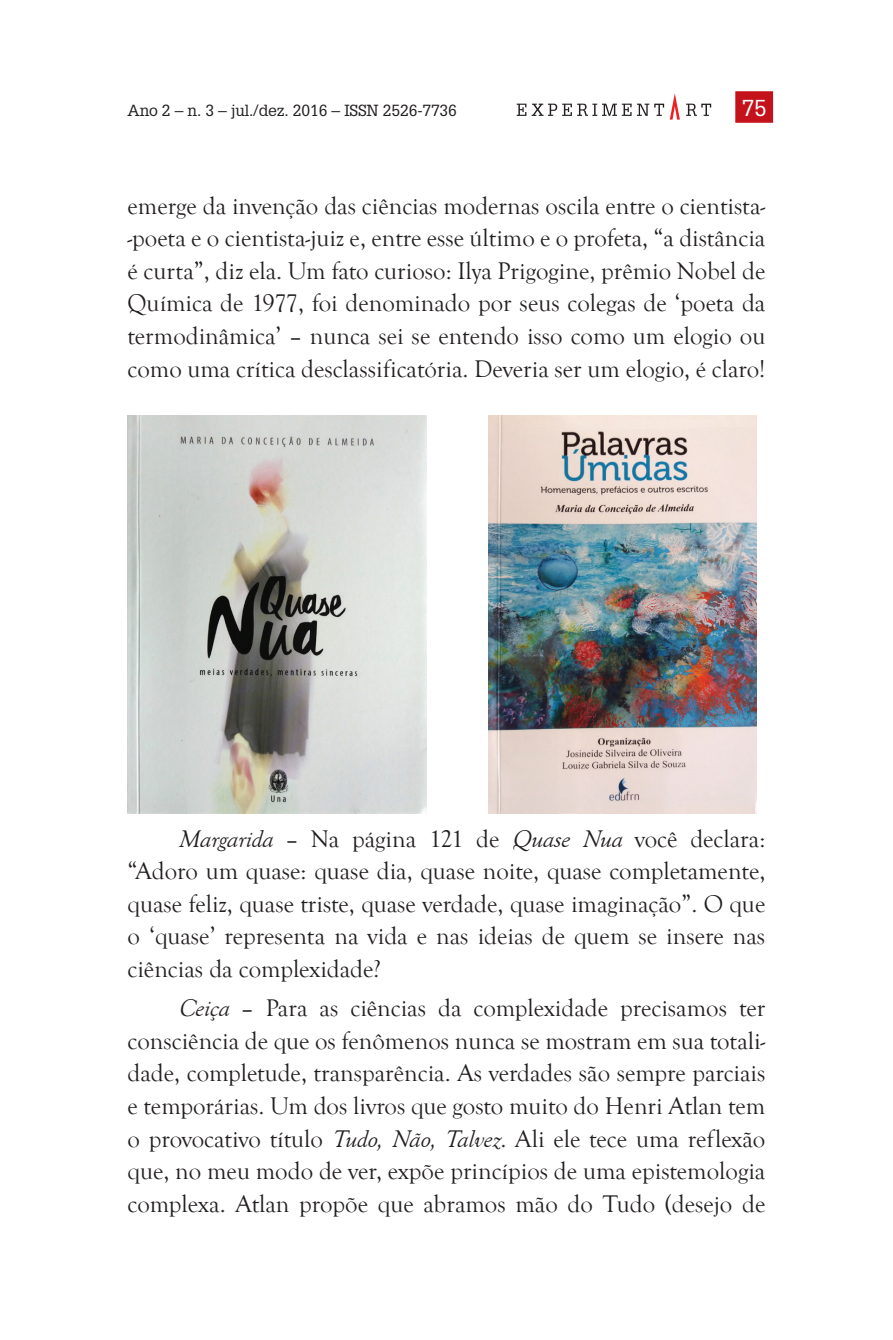
<style>
.page{position:relative;width:893px;height:1340px;background:#fff}
.page>*{position:absolute;margin:0;border:0;box-sizing:border-box;transform-origin:0 0}
.t1{font:24.75px/32.6px "Goudy Old Style T";color:#231f20;text-align:justify}
.t2{font:22.5px "Glypha LT Std";color:#fff}
.t3{font:15.75px "Glypha LT Std";letter-spacing:-.01em;color:#231f20}
.s1{font-style:italic}
</style>
<div class="page">
<div style="left:735px;top:91px;width:38px;height:32px;background:#c4121a"></div>
<svg style="left:517px;top:93px;width:194px;height:27px"></svg>
<img style="left:128px;top:416px;width:298px;height:397px">
<img style="left:488px;top:416px;width:268px;height:398px">
<p class="t3" style="left:128px;top:101px;width:331px">Ano 2 – n. 3 – jul./dez. 2016 – ISSN 2526-7736</p>
<p class="t2" style="left:742px;top:95px;width:27px">75</p>
<p class="t1" style="left:128px;top:190px;width:639px">emerge da invenção das ciências modernas oscila entre o cientista--poeta e o cientista-juiz e, entre esse último e o profeta, “a distância é curta”, diz ela. Um fato curioso: Ilya Prigogine, prêmio Nobel de Química de 1977, foi denominado por seus colegas de ‘poeta da termodinâmica’ – nunca sei se entendo isso como um elogio ou como uma crítica desclassificatória. Deveria ser um elogio, é claro!</p>
<p class="t1" style="left:128px;top:822px;width:639px;text-indent:51px"><span class="s1">Margarida</span> – Na página 121 de <span class="s1">Quase Nua</span> você declara: “Adoro um quase: quase dia, quase noite, quase completamente, quase feliz, quase triste, quase verdade, quase imaginação”. O que o ‘quase’ representa na vida e nas ideias de quem se insere nas ciências da complexidade?</p>
<p class="t1" style="left:128px;top:992px;width:639px;text-indent:51px"><span class="s1">Ceiça</span> – Para as ciências da complexidade precisamos ter consciência de que os fenômenos nunca se mostram em sua totali&shy;dade, completude, transparência. As verdades são sempre parciais e temporárias. Um dos livros que gosto muito do Henri Atlan tem o provocativo título <span class="s1">Tudo, Não, Talvez</span>. Ali ele tece uma reflexão que, no meu modo de ver, expõe princípios de uma epistemologia complexa. Atlan propõe que abramos mão do Tudo (desejo de</p>
</div>
